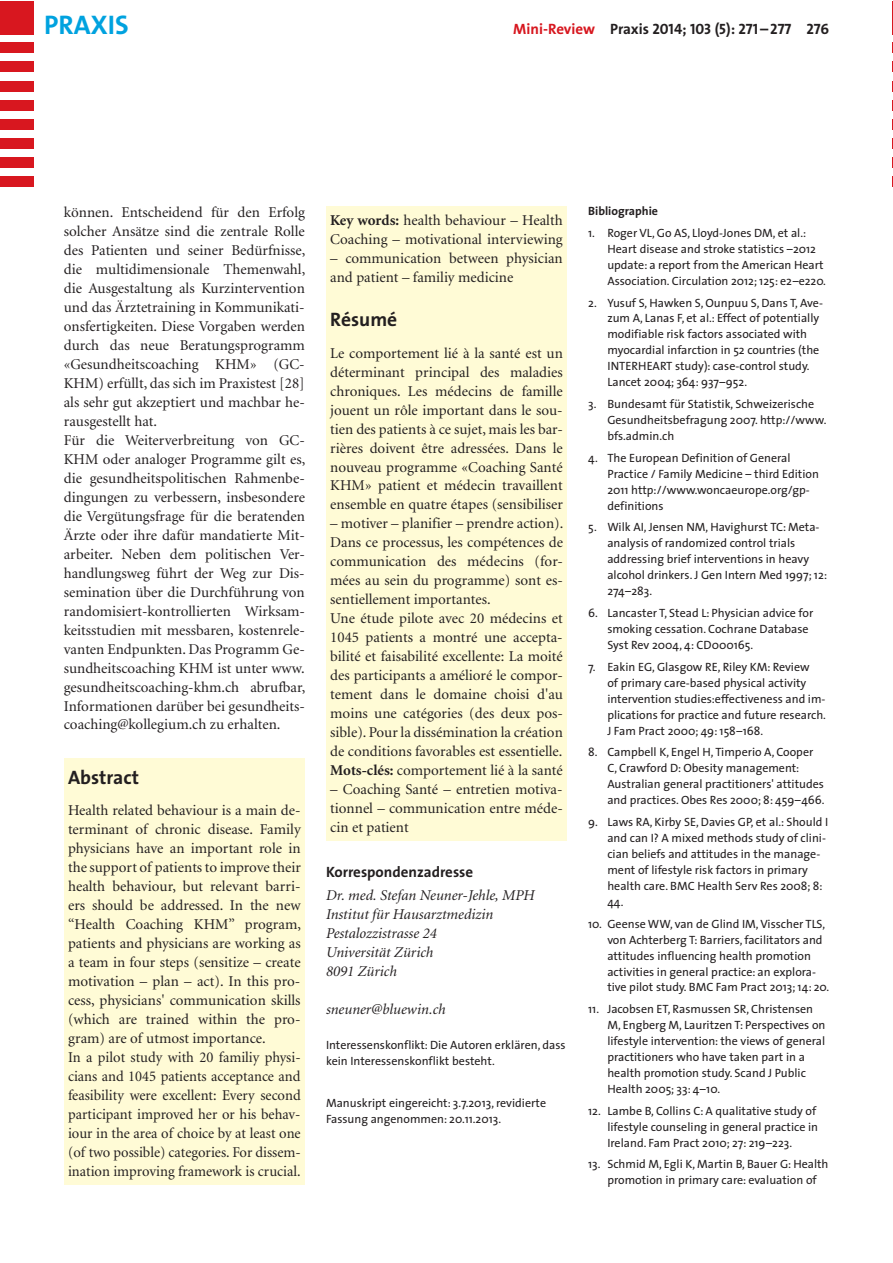
<style>
.page{position:relative;width:893px;height:1263px;background:#fff}
.page>*{position:absolute;margin:0;border:0;box-sizing:border-box;transform-origin:0 0}
.t1{font:700 27px "The Sans B W7";color:#00a2df}
.t2{font:700 19.5px "The Sans";color:#231f20}
.t3{font:15px/18.9px "Minion";color:#231f20}
.t4{font:italic 15px/18.9px "Minion";color:#231f20}
.t5{font:15px "The Sans Bold Caps";color:#231f20}
.t6{font:700 15px "The Sans";color:#231f20}
.t7{font:12px/15.9px "The Sans";color:#231f20}
.t8{font:700 12px "The Sans";color:#231f20}
.s1{font-family:"The Sans B W7";font-weight:700;color:#d7171f}
.s2{font-family:"The Sans B W7";font-weight:700}
.s3{font-weight:700}
</style>
<div class="page">
<div style="left:0;top:1px;width:34px;height:33px;background:#d8171f"></div>
<div style="left:0;top:43px;width:34px;height:10px;background:#d8171f"></div>
<div style="left:0;top:62px;width:34px;height:10px;background:#d8171f"></div>
<div style="left:0;top:81px;width:34px;height:10px;background:#d8171f"></div>
<div style="left:0;top:100px;width:34px;height:11px;background:#d8171f"></div>
<div style="left:0;top:119px;width:34px;height:11px;background:#d8171f"></div>
<div style="left:0;top:138px;width:34px;height:11px;background:#d8171f"></div>
<div style="left:0;top:157px;width:34px;height:11px;background:#d8171f"></div>
<div style="left:0;top:176px;width:34px;height:11px;background:#d8171f"></div>
<div style="left:64px;top:759px;width:241px;height:426px;background:#fffbd6"></div>
<div style="left:326px;top:206px;width:241px;height:634px;background:#fffbd6"></div>
<h1 class="t1" style="left:44px;top:8px;width:86px">PRAXIS</h1>
<p class="t5" style="left:513px;top:17px;width:317px"><span class="s1">Mini-Review</span> <span class="s2">Praxis</span> 2014<span class="s2">;</span> 103 (5)<span class="s2">:</span> 271 <span class="s2">–</span> 277 276</p>
<p class="t3" style="left:64px;top:203px;width:243px">können. Entscheidend für den Erfolg solcher Ansätze sind die zentrale Rolle des Patienten und seiner Bedürfnisse, die multidimensionale Themenwahl, die Ausgestaltung als Kurzintervention und das Ärztetraining in Kommunikati&shy;onsfertigkeiten. Diese Vorgaben werden durch das neue Beratungsprogramm «Gesundheitscoaching KHM» (GC-KHM) erfüllt, das sich im Praxistest [28] als sehr gut akzeptiert und machbar he&shy;rausgestellt hat.<br>Für die Weiterverbreitung von GC-KHM oder analoger Programme gilt es, die gesundheitspolitischen Rahmenbe&shy;dingungen zu verbessern, insbesondere die Vergütungsfrage für die beratenden Ärzte oder ihre dafür mandatierte Mit&shy;arbeiter. Neben dem politischen Ver&shy;handlungsweg führt der Weg zur Dis&shy;semination über die Durchführung von randomisiert-kontrollierten Wirksam&shy;keitsstudien mit messbaren, kostenrele&shy;vanten Endpunkten. Das Programm Ge&shy;sundheitscoaching KHM ist unter www. gesundheitscoaching-khm.ch abrufbar, Informationen darüber bei gesundheits&shy;coaching@kollegium.ch zu erhalten.</p>
<h2 class="t2" style="left:68px;top:761px;width:73px">Abstract</h2>
<p class="t3" style="left:68px;top:801px;width:235px">Health related behaviour is a main de&shy;terminant of chronic disease. Family physicians have an important role in the support of patients to improve their health behaviour, but relevant barri&shy;ers should be addressed. In the new “Health Coaching KHM” program, patients and physicians are working as a team in four steps (sensitize – create motivation – plan – act). In this pro&shy;cess, physicians' communication skills (which are trained within the pro&shy;gram) are of utmost importance.<br>In a pilot study with 20 familiy physi&shy;cians and 1045 patients acceptance and feasibility were excellent: Every second participant improved her or his behav&shy;iour in the area of choice by at least one (of two possible) categories. For dissem&shy;ination improving framework is crucial.</p>
<p class="t3" style="left:330px;top:211px;width:234px"><span class="s3">Key words:</span> health behaviour – Health<br>Coaching – motivational interviewing</p>
<p class="t3" style="left:330px;top:249px;width:234px">– communication between physician and patient – familiy medicine</p>
<h2 class="t2" style="left:330px;top:303px;width:69px">Résumé</h2>
<p class="t3" style="left:330px;top:344px;width:234px;text-align:justify">Le comportement lié à la santé est un déterminant principal des maladies chroniques. Les médecins de famille jouent un rôle important dans le sou&shy;tien des patients à ce sujet, mais les bar&shy;rières doivent être adressées. Dans le nouveau programme «Coaching Santé KHM» patient et médecin travaillent ensemble en quatre étapes (sensibiliser</p>
<p class="t3" style="left:330px;top:515px;width:235px">– motiver – planifier – prendre action).<br>Dans ce processus, les compétences de communication des médecins (for&shy;mées au sein du programme) sont es&shy;sentiellement importantes.<br>Une étude pilote avec 20 médecins et 1045 patients a montré une accepta&shy;bilité et faisabilité excellente: La moité des participants a amélioré le compor&shy;tement dans le domaine choisi d'au moins une catégories (des deux pos&shy;sible). Pour la dissémination la création de conditions favorables est essentielle.<br><span class="s3">Mots-clés:</span> comportement lié à la santé</p>
<p class="t3" style="left:330px;top:780px;width:234px;text-align:justify">– Coaching Santé – entretien motiva&shy;tionnel – communication entre méde&shy;cin et patient</p>
<p class="t6" style="left:326px;top:859px;width:149px">Korrespondenzadresse</p>
<p class="t4" style="left:326px;top:886px;width:210px">Dr. med. Stefan Neuner-Jehle, MPH<br>Institut für Hausarztmedizin<br>Pestalozzistrasse 24<br>Universität Zürich<br>8091 Zürich</p>
<p class="t4" style="left:326px;top:1000px;width:121px">sneuner@bluewin.ch</p>
<p class="t7" style="left:326px;top:1037px;width:241px">Interessenskonflikt: Die Autoren erklären, dass kein Interessenskonflikt besteht.</p>
<p class="t7" style="left:326px;top:1095px;width:222px">Manuskript eingereicht: 3.7.2013, revidierte<br>Fassung angenommen: 20.11.2013.</p>
<p class="t8" style="left:588px;top:200px;width:71px">Bibliographie</p>
<p class="t7" style="left:607px;top:224px;width:220px;text-indent:-19px">1. Roger VL, Go AS, Lloyd-Jones DM, et al.:<br>Heart disease and stroke statistics –2012 update: a report from the American Heart Association. Circulation 2012; 125: e2–e220.</p>
<p class="t7" style="left:607px;top:294px;width:217px;text-indent:-19px">2. Yusuf S, Hawken S, Ounpuu S, Dans T, Ave&shy;zum A, Lanas F, et al.: Effect of potentially modifiable risk factors associated with myocardial infarction in 52 countries (the INTERHEART study): case-control study.<br>Lancet 2004; 364: 937–952.</p>
<p class="t7" style="left:607px;top:396px;width:221px;text-indent:-19px">3. Bundesamt für Statistik, Schweizerische<br>Gesundheitsbefragung 2007. http://www. bfs.admin.ch</p>
<p class="t7" style="left:607px;top:449px;width:213px;text-indent:-19px">4. The European Definition of General Practice / Family Medicine – third Edition 2011 http://www.woncaeurope.org/ gp&shy;definitions</p>
<p class="t7" style="left:607px;top:519px;width:221px;text-indent:-19px">5. Wilk AI, Jensen NM, Havighurst TC: Meta&shy;analysis of randomized control trials addressing brief interventions in heavy alcohol drinkers. J Gen Intern Med 1997; 12:<br>274–283.</p>
<p class="t7" style="left:607px;top:605px;width:208px;text-indent:-19px">6. Lancaster T, Stead L: Physician advice for smoking cessation. Cochrane Database<br>Syst Rev 2004, 4: CD000165.</p>
<p class="t7" style="left:607px;top:658px;width:220px;text-indent:-19px">7. Eakin EG, Glasgow RE, Riley KM: Review<br>of primary care-based physical activity intervention studies:effectiveness and im&shy;plications for practice and future research.<br>J Fam Pract 2000; 49: 158–168.</p>
<p class="t7" style="left:607px;top:744px;width:219px;text-indent:-19px">8. Campbell K, Engel H, Timperio A, Cooper C, Crawford D: Obesity management:<br>Australian general practitioners' attitudes and practices. Obes Res 2000; 8: 459–466.</p>
<p class="t7" style="left:607px;top:814px;width:222px;text-indent:-19px">9. Laws RA, Kirby SE, Davies GP, et al.: Should I and can I? A mixed methods study of clini&shy;cian beliefs and attitudes in the manage&shy;ment of lifestyle risk factors in primary health care. BMC Health Serv Res 2008; 8:<br>44.</p>
<p class="t7" style="left:607px;top:915px;width:223px;text-indent:-19px">10. Geense WW, van de Glind IM, Visscher TLS, von Achterberg T: Barriers, facilitators and attitudes influencing health promotion activities in general practice: an explora&shy;tive pilot study. BMC Fam Pract 2013; 14: 20.</p>
<p class="t7" style="left:607px;top:1001px;width:220px;text-indent:-19px">11. Jacobsen ET, Rasmussen SR, Christensen M, Engberg M, Lauritzen T: Perspectives on lifestyle intervention: the views of general practitioners who have taken part in a health promotion study. Scand J Public Health 2005; 33: 4–10.</p>
<p class="t7" style="left:607px;top:1102px;width:212px;text-indent:-19px">12. Lambe B, Collins C: A qualitative study of lifestyle counseling in general practice in<br>Ireland. Fam Pract 2010; 27: 219–223.</p>
<p class="t7" style="left:607px;top:1156px;width:223px;text-indent:-19px">13. Schmid M, Egli K, Martin B, Bauer G: Health promotion in primary care: evaluation of</p>
</div>
